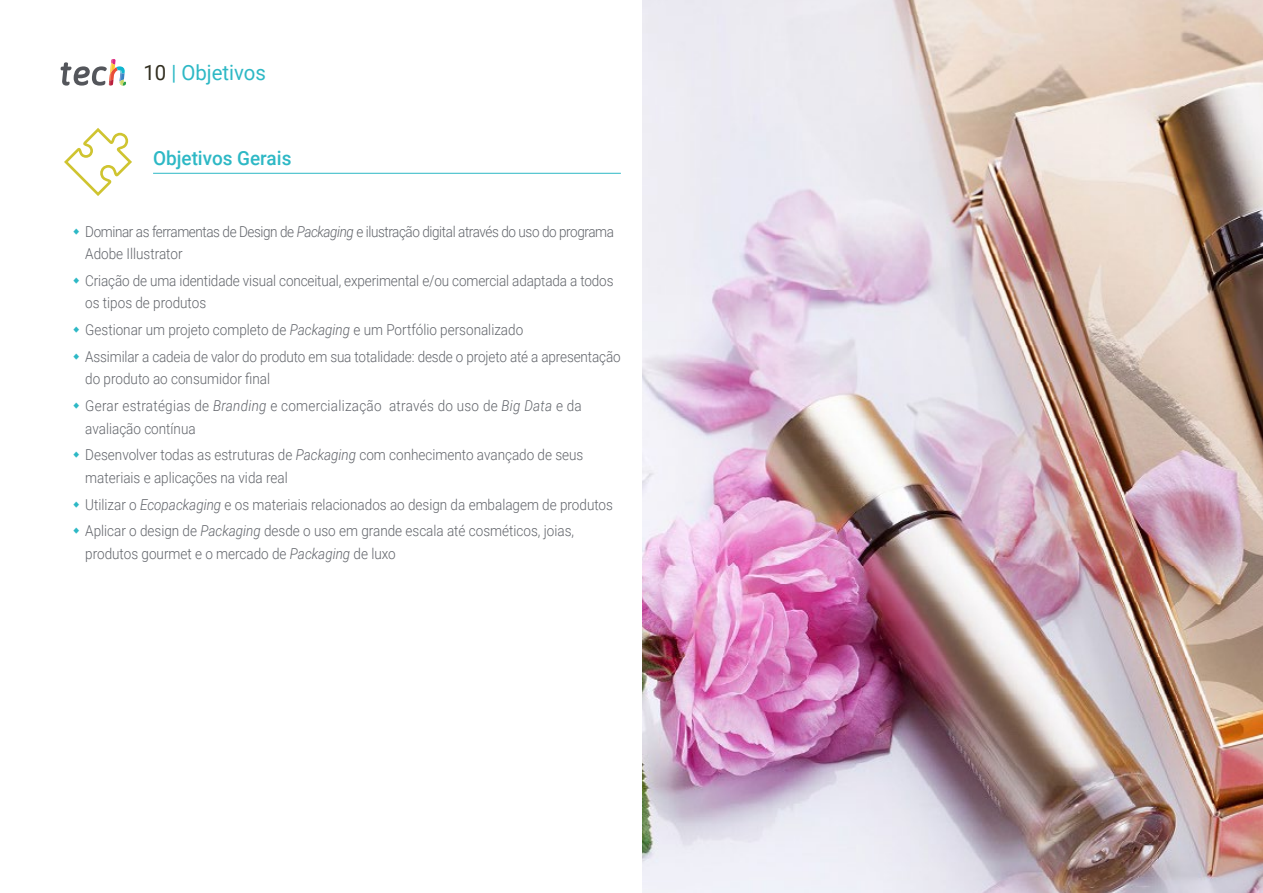
<style>
.page{position:relative;width:1263px;height:893px;background:#fff}
.page>*{position:absolute;margin:0;border:0;box-sizing:border-box;transform-origin:0 0}
.t1{font:21px "Roboto";color:#2db8c5}
.t2{font:500 19.5px "Roboto";color:#2db8c5}
.t3{font:300 15px/26.7px "Roboto";color:#61646a;scale:.9 1}
.t4{font:300 15px/22.5px "Roboto";letter-spacing:-.03em;color:#61646a;scale:.9 1}
.t5{font:300 15px/26.7px "Roboto";letter-spacing:.02em;color:#61646a;scale:.9 1}
.s1{color:#312e20}
.s2{font-style:italic}
</style>
<div class="page">
<hr style="left:153px;top:173px;width:468px;height:1px;background:#2db8c5">
<svg style="left:64px;top:128px;width:68px;height:68px"></svg>
<img style="left:642px;top:0;width:621px;height:893px">
<svg style="left:61px;top:59px;width:65px;height:27px"></svg>
<h1 class="t1" style="left:144px;top:57px;width:124px"><span class="s1">10</span> | Objetivos</h1>
<h2 class="t2" style="left:153px;top:144px;width:140px">Objetivos Gerais</h2>
<p class="t4" style="left:85px;top:219px;width:589px">Dominar as ferramentas de Design de <span class="s2">Packaging</span> e ilustração digital através do uso do programa<br>Adobe Illustrator</p>
<p class="t3" style="left:85px;top:269px;width:588px;line-height:22.5px">Criação de uma identidade visual conceitual, experimental e/ou comercial adaptada a todos os tipos de produtos</p>
<p class="t3" style="left:85px;top:316px;width:596px">Gestionar um projeto completo de <span class="s2">Packaging</span> e um Portfólio personalizado<br>Assimilar a cadeia de valor do produto em sua totalidade: desde o projeto até a apresentação</p>
<p class="t5" style="left:85px;top:365px;width:553px">do produto ao consumidor final<br>Gerar estratégias de <span class="s2">Branding</span> e comercialização através do uso de <span class="s2">Big Data</span> e da</p>
<p class="t3" style="left:85px;top:414px;width:555px">avaliação contínua<br>Desenvolver todas as estruturas de <span class="s2">Packaging</span> com conhecimento avançado de seus</p>
<p class="t3" style="left:85px;top:463px;width:588px">materiais e aplicações na vida real<br>Utilizar o <span class="s2">Ecopackaging</span> e os materiais relacionados ao design da embalagem de produtos<br>Aplicar o design de <span class="s2">Packaging</span> desde o uso em grande escala até cosméticos, joias,</p>
<p class="t3" style="left:85px;top:539px;width:346px">produtos gourmet e o mercado de <span class="s2">Packaging</span> de luxo</p>
</div>
